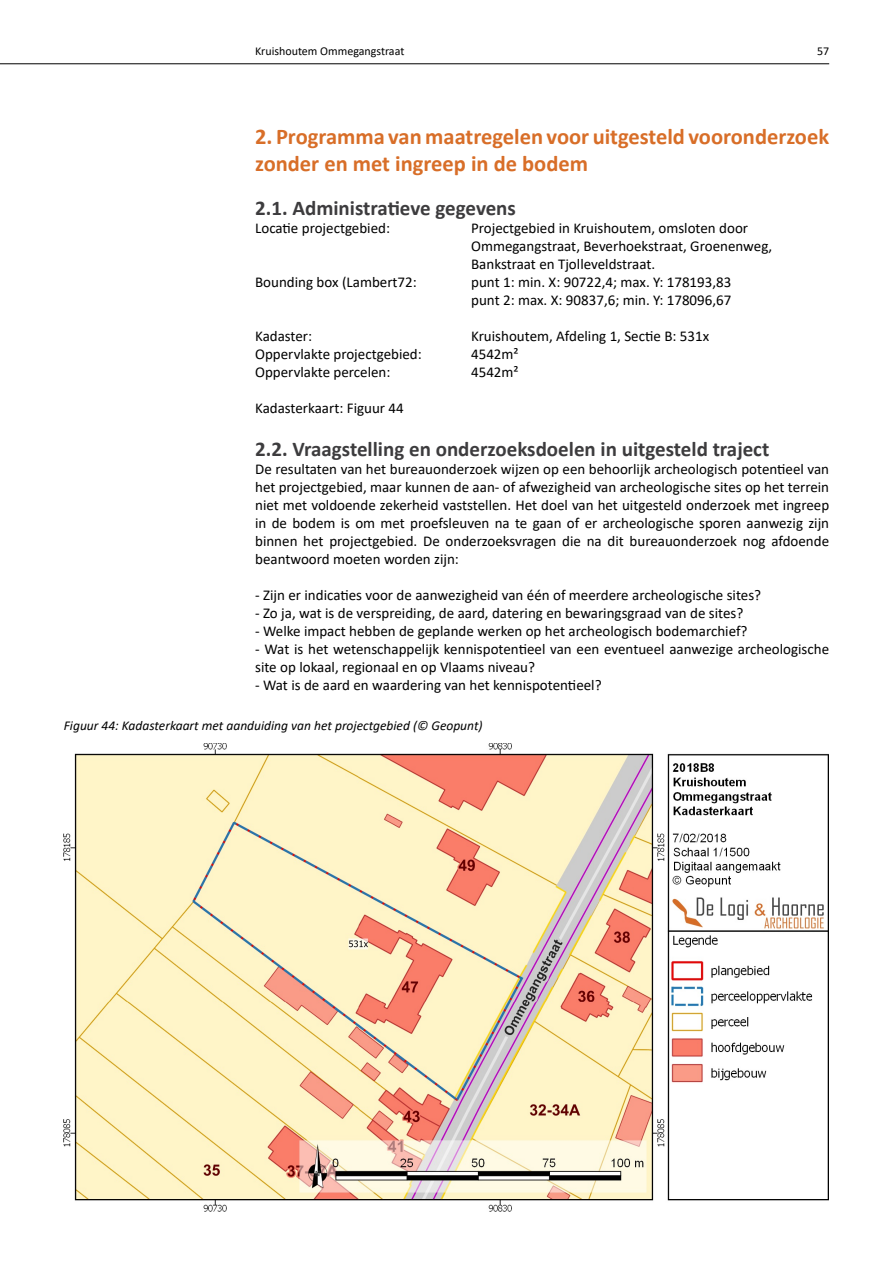
<style>
.page{position:relative;width:893px;height:1263px;background:#fff}
.page>*{position:absolute;margin:0;border:0;box-sizing:border-box;transform-origin:0 0}
._1__titel{font:700 22.5px/27px "Calibri";color:#d86e28}
._1_1__titel{font:700 21px "Calibri";color:#3d3c3e}
._0_tekst{font:15px/18px "Calibri";color:#000}
.figuurbijschrift{font:italic 13.5px "Calibri";color:#000}
.t1{font:12px "Calibri";color:#000}
</style>
<div class="page">
<hr style="left:0;top:63px;width:829px;height:1px;background:#000">
<img style="left:64px;top:744px;width:765px;height:467px">
<p class="t1" style="left:255px;top:43px;width:151px">Kruishoutem Ommegangstraat</p>
<p class="t1" style="left:817px;top:43px;width:14px">57</p>
<p class="_1__titel" style="left:255px;top:123px;width:576px">2. Programma van maatregelen voor uitgesteld vooronderzoek zonder en met ingreep in de bodem</p>
<p class="_1_1__titel" style="left:255px;top:193px;width:262px">2.1. Administratieve gegevens</p>
<p class="_0_tekst" style="left:255px;top:218px;width:136px">Locatie projectgebied:</p>
<p class="_0_tekst" style="left:471px;top:218px;width:303px">Projectgebied in Kruishoutem, omsloten door<br>Ommegangstraat, Beverhoekstraat, Groenenweg,</p>
<p class="_0_tekst" style="left:471px;top:254px;width:186px">Bankstraat en Tjolleveldstraat.</p>
<p class="_0_tekst" style="left:255px;top:272px;width:163px">Bounding box (Lambert72:</p>
<p class="_0_tekst" style="left:471px;top:272px;width:262px">punt 1: min. X: 90722,4; max. Y: 178193,83</p>
<p class="_0_tekst" style="left:471px;top:290px;width:262px">punt 2: max. X: 90837,6; min. Y: 178096,67</p>
<p class="_0_tekst" style="left:255px;top:326px;width:59px">Kadaster:</p>
<p class="_0_tekst" style="left:471px;top:326px;width:240px">Kruishoutem, Afdeling 1, Sectie B: 531x</p>
<p class="_0_tekst" style="left:255px;top:344px;width:168px">Oppervlakte projectgebied:</p>
<p class="_0_tekst" style="left:471px;top:344px;width:49px">4542m²</p>
<p class="_0_tekst" style="left:255px;top:362px;width:137px">Oppervlakte percelen:</p>
<p class="_0_tekst" style="left:471px;top:362px;width:49px">4542m²</p>
<p class="_0_tekst" style="left:255px;top:398px;width:150px">Kadasterkaart: Figuur 44</p>
<p class="_1_1__titel" style="left:255px;top:434px;width:516px">2.2. Vraagstelling en onderzoeksdoelen in uitgesteld traject</p>
<p class="_0_tekst" style="left:255px;top:459px;width:576px;text-align:justify">De resultaten van het bureauonderzoek wijzen op een behoorlijk archeologisch potentieel van het projectgebied, maar kunnen de aan- of afwezigheid van archeologische sites op het terrein niet met voldoende zekerheid vaststellen. Het doel van het uitgesteld onderzoek met ingreep in de bodem is om met proefsleuven na te gaan of er archeologische sporen aanwezig zijn binnen het projectgebied. De onderzoeksvragen die na dit bureauonderzoek nog afdoende beantwoord moeten worden zijn:</p>
<p class="_0_tekst" style="left:255px;top:585px;width:508px">- Zijn er indicaties voor de aanwezigheid van één of meerdere archeologische sites?</p>
<p class="_0_tekst" style="left:255px;top:603px;width:490px">- Zo ja, wat is de verspreiding, de aard, datering en bewaringsgraad van de sites?</p>
<p class="_0_tekst" style="left:255px;top:621px;width:494px">- Welke impact hebben de geplande werken op het archeologisch bodemarchief?</p>
<p class="_0_tekst" style="left:255px;top:639px;width:575px">- Wat is het wetenschappelijk kennispotentieel van een eventueel aanwezige archeologische site op lokaal, regionaal en op Vlaams niveau?</p>
<p class="_0_tekst" style="left:255px;top:675px;width:348px">- Wat is de aard en waardering van het kennispotentieel?</p>
<p class="figuurbijschrift" style="left:64px;top:716px;width:420px">Figuur 44: Kadasterkaart met aanduiding van het projectgebied (© Geopunt)</p>
</div>
